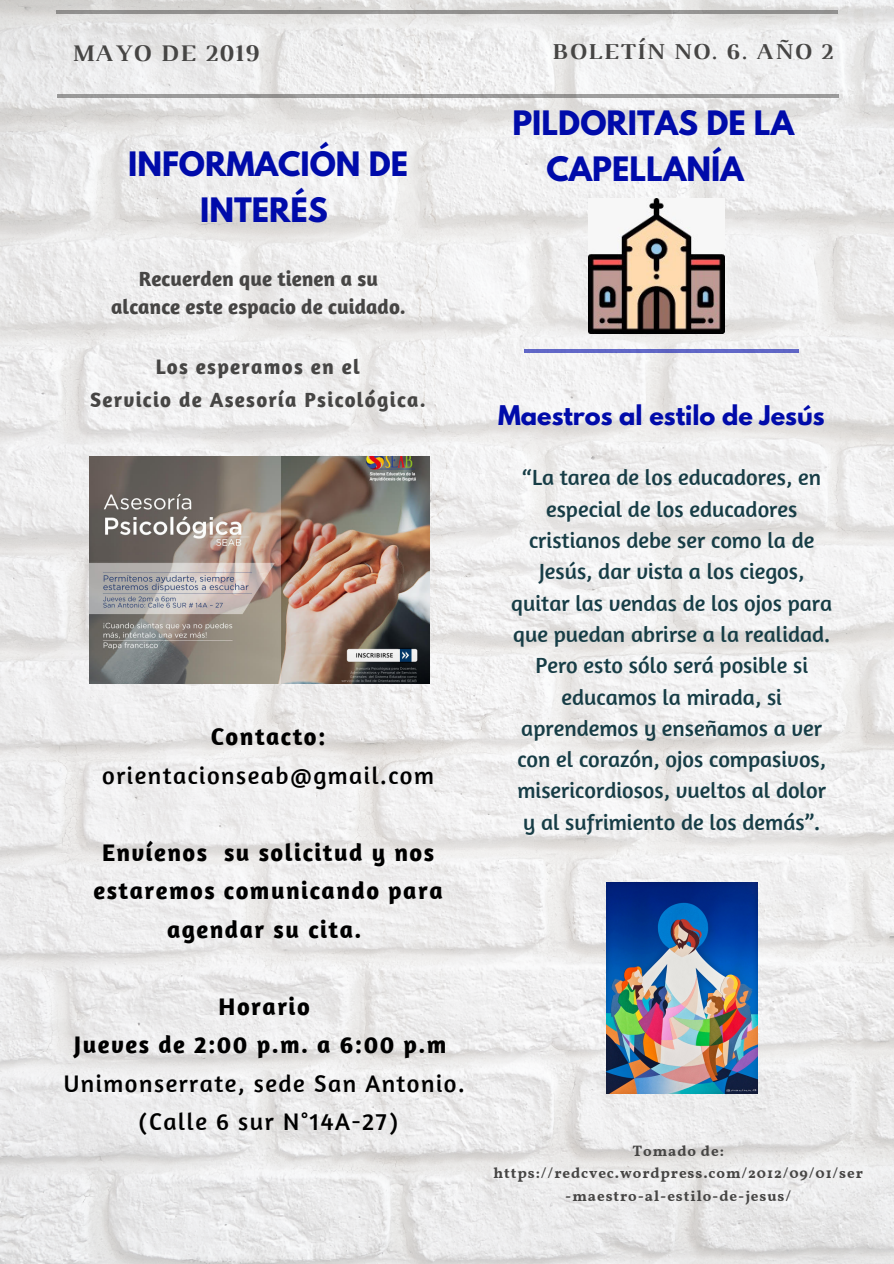
<style>
.page{position:relative;width:894px;height:1264px;background:#fff}
.page>*{position:absolute;margin:0;border:0;box-sizing:border-box;transform-origin:0 0}
.t1{font:700 29.85px "League Spartan";color:#000baa}
.t2{font:700 24.6px/38.4px "Amaranth";letter-spacing:.06em;color:#000;text-align:center}
.t3{font:24.6px/38.4px "Amaranth";letter-spacing:.06em;color:#000;text-align:center}
.t4{font:700 24.3px "Luthier";letter-spacing:.06em;color:#464544}
.t5{font:700 24px "League Spartan";color:#000baa}
.t6{font:700 23.25px "Luthier";letter-spacing:.06em;color:#464544}
.t7{font:22.5px/31.3px "Amaranth";color:#173d46;text-align:center}
.t8{font:700 21px/28.8px "Amaranth";color:#464544;text-align:center}
.t9{font:700 21px/33px "Amaranth";letter-spacing:.06em;color:#464544;text-align:center}
.t10{font:700 15px/22.5px "Vollkorn";letter-spacing:.06em;color:#464544;text-align:center}
</style>
<div class="page">
<img style="left:0;top:0;width:893px;height:1263px">
<hr style="left:57px;top:94px;width:781px;height:3px;background:#464544">
<hr style="left:56px;top:11px;width:781px;height:3px;background:#464544">
<hr style="left:524px;top:349px;width:274px;height:4px;background:#6067c6">
<img style="left:588px;top:198px;width:136px;height:135px">
<img style="left:89px;top:456px;width:340px;height:227px">
<img style="left:606px;top:882px;width:150px;height:211px">
<p class="t4" style="left:71px;top:45px;width:189px">MAYO DE 2019</p>
<p class="t6" style="left:551px;top:43px;width:282px">BOLETÍN NO. 6. AÑO 2</p>
<h1 class="t1" style="left:512px;top:108px;width:283px">PILDORITAS DE LA</h1>
<h1 class="t1" style="left:128px;top:149px;width:281px">INFORMACIÓN DE</h1>
<h1 class="t1" style="left:546px;top:154px;width:199px">CAPELLANÍA</h1>
<h1 class="t1" style="left:200px;top:195px;width:129px">INTERÉS</h1>
<p class="t8" style="left:111px;top:263px;width:296px">Recuerden que tienen a su alcance este espacio de cuidado.</p>
<p class="t9" style="left:90px;top:350px;width:337px">Los esperamos en el<br>Servicio de Asesoría Psicológica.</p>
<p class="t2" style="left:211px;top:717px;width:116px">Contacto:</p>
<p class="t3" style="left:102px;top:755px;width:333px">orientacionseab@gmail.com</p>
<p class="t2" style="left:93px;top:832px;width:350px">Envíenos su solicitud y nos estaremos comunicando para agendar su cita.</p>
<p class="t2" style="left:74px;top:986px;width:373px">Horario<br>Jueves de 2:00 p.m. a 6:00 p.m</p>
<p class="t3" style="left:64px;top:1063px;width:402px">Unimonserrate, sede San Antonio. (Calle 6 sur N°14A-27)</p>
<p class="t5" style="left:498px;top:403px;width:328px">Maestros al estilo de Jesús</p>
<p class="t7" style="left:511px;top:461px;width:322px">“La tarea de los educadores, en especial de los educadores cristianos debe ser como la de<br>Jesús, dar vista a los ciegos, quitar las vendas de los ojos para que puedan abrirse a la realidad.<br>Pero esto sólo será posible si educamos la mirada, si aprendemos y enseñamos a ver con el corazón, ojos compasivos, misericordiosos, vueltos al dolor y al sufrimiento de los demás”.</p>
<p class="t10" style="left:493px;top:1140px;width:371px">Tomado de: https://redcvec.wordpress.com/2012/09/01/ser -maestro-al-estilo-de-jesus/</p>
</div>
